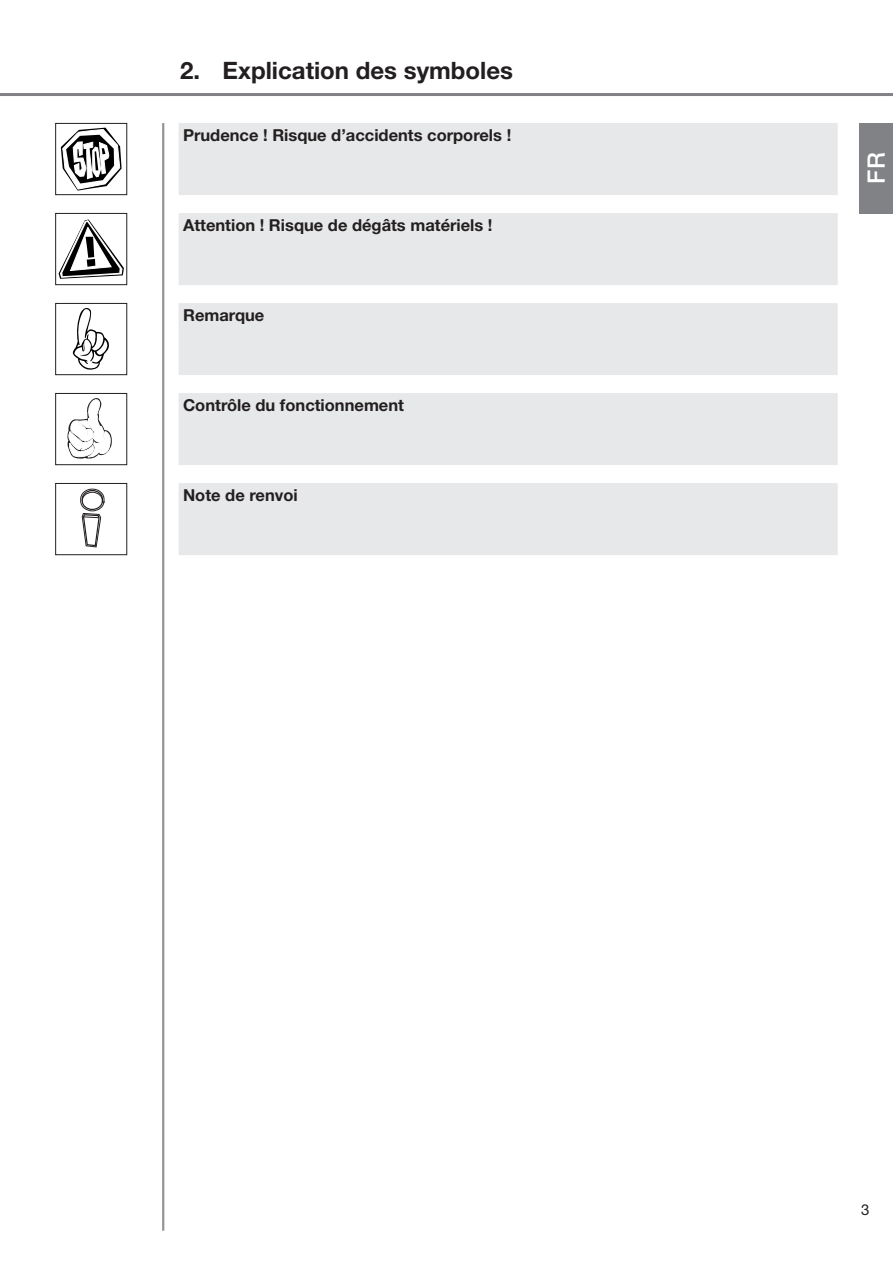
<style>
.page{position:relative;width:893px;height:1263px;background:#fff}
.page>*{position:absolute;margin:0;border:0;box-sizing:border-box;transform-origin:0 0}
.t1{font:700 24px "Helvetica Neue LT Pro";color:#231f20}
.t2{font:500 24px "Helvetica Neue LT Pro";color:#fff}
.t3{font:700 16.5px "Helvetica Neue LT Pro";color:#231f20}
.t4{font:15px "Helvetica Neue LT Pro";color:#231f20}
</style>
<div class="page">
<hr style="left:162px;top:123px;width:2px;height:1108px;background:#939598">
<div style="left:859px;top:123px;width:34px;height:90px;background:#808285"></div>
<div style="left:182px;top:126px;width:653px;height:66px;background:#e7e8e9"></div>
<div style="left:179px;top:123px;width:659px;height:72px;border:3px solid #e7e8e9"></div>
<div style="left:182px;top:216px;width:653px;height:66px;background:#e7e8e9"></div>
<div style="left:179px;top:213px;width:659px;height:72px;border:3px solid #e7e8e9"></div>
<div style="left:182px;top:306px;width:653px;height:66px;background:#e7e8e9"></div>
<div style="left:179px;top:303px;width:659px;height:72px;border:3px solid #e7e8e9"></div>
<div style="left:182px;top:396px;width:653px;height:66px;background:#e7e8e9"></div>
<div style="left:179px;top:393px;width:659px;height:72px;border:3px solid #e7e8e9"></div>
<div style="left:182px;top:486px;width:653px;height:66px;background:#e7e8e9"></div>
<div style="left:179px;top:483px;width:659px;height:72px;border:3px solid #e7e8e9"></div>
<svg style="left:61px;top:128px;width:61px;height:63px"></svg>
<div style="left:55px;top:123px;width:72px;height:72px;border:1px solid #231f20"></div>
<svg style="left:59px;top:219px;width:65px;height:60px"></svg>
<div style="left:55px;top:213px;width:72px;height:72px;border:1px solid #231f20"></div>
<svg style="left:73px;top:308px;width:36px;height:62px"></svg>
<div style="left:55px;top:303px;width:72px;height:72px;border:1px solid #231f20"></div>
<svg style="left:67px;top:398px;width:45px;height:61px"></svg>
<div style="left:55px;top:393px;width:72px;height:72px;border:1px solid #231f20"></div>
<hr style="left:0;top:93px;width:893px;height:3px;background:#808285">
<svg style="left:80px;top:489px;width:24px;height:58px"></svg>
<div style="left:55px;top:483px;width:72px;height:72px;border:1px solid #231f20"></div>
<h1 class="t1" style="left:180px;top:62px;width:335px">2. Explication des symboles</h1>
<p class="t3" style="left:183px;top:129px;width:330px">Prudence ! Risque d’accidents corporels !</p>
<p class="t3" style="left:183px;top:219px;width:311px">Attention ! Risque de dégâts matériels !</p>
<p class="t3" style="left:183px;top:309px;width:83px">Remarque</p>
<p class="t3" style="left:183px;top:399px;width:222px">Contrôle du fonctionnement</p>
<p class="t3" style="left:183px;top:489px;width:116px">Note de renvoi</p>
<h1 class="t2" style="left:868px;top:184px;width:33px;rotate:-90deg">FR</h1>
<p class="t4" style="left:861px;top:1205px;width:10px">3</p>
</div>
